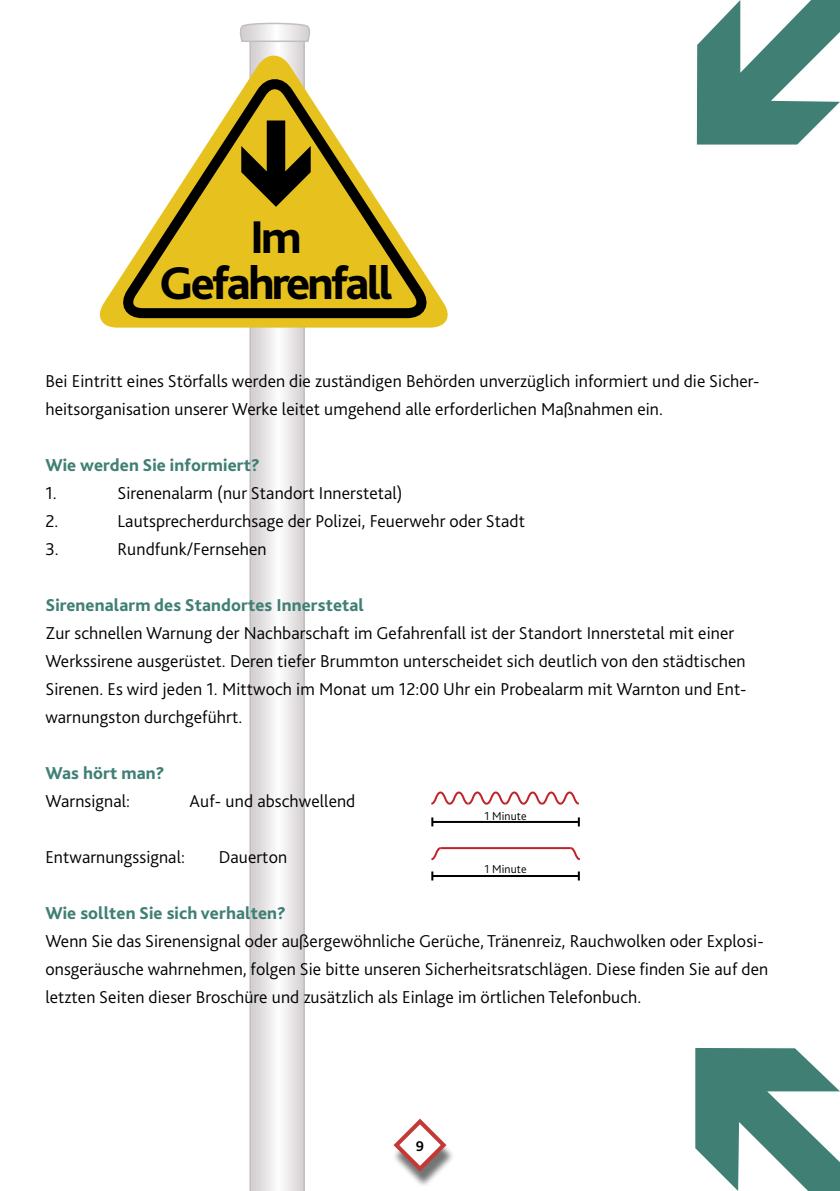
<style>
.page{position:relative;width:840px;height:1191px;background:#fff}
.page>*{position:absolute;margin:0;border:0;box-sizing:border-box;transform-origin:0 0}
.headline{font:800 48px "Bliss 2";letter-spacing:-.06em;color:#000}
.t1{font:300 18px/28px "Bliss 2";letter-spacing:.005em;color:#000}
.t2{font:800 18px "Bliss 2";letter-spacing:.005em;color:#3f7f74}
.t3{font:700 14.8px "Bliss 2";color:#000}
.t4{font:300 12px "Bliss 2";letter-spacing:.005em;color:#000}
</style>
<div class="page">
<svg style="left:696px;top:0;width:143px;height:145px"></svg>
<svg style="left:695px;top:1048px;width:144px;height:143px"></svg>
<div style="left:391px;top:1124px;width:64px;height:64px;background:#000;opacity:.55"></div>
<svg style="left:391px;top:1118px;width:58px;height:56px"></svg>
<svg style="left:249px;top:43px;width:56px;height:1148px"></svg>
<svg style="left:239px;top:22px;width:72px;height:21px"></svg>
<svg style="left:99px;top:52px;width:349px;height:275px"></svg>
<svg style="left:110px;top:79px;width:320px;height:244px"></svg>
<hr style="left:432px;top:875px;width:146px;height:2px;background:#000">
<svg style="left:431px;top:871px;width:2px;height:9px"></svg>
<svg style="left:577px;top:871px;width:2px;height:9px"></svg>
<hr style="left:432px;top:821px;width:146px;height:2px;background:#000">
<svg style="left:431px;top:817px;width:2px;height:9px"></svg>
<svg style="left:577px;top:817px;width:2px;height:9px"></svg>
<svg style="left:431px;top:791px;width:148px;height:14px"></svg>
<svg style="left:568px;top:847px;width:12px;height:14px"></svg>
<svg style="left:431px;top:847px;width:11px;height:14px"></svg>
<hr style="left:440px;top:847px;width:130px;height:2px;background:#c02327">
<div style="left:241px;top:119px;width:69px;height:88px;background:#e7c21f"></div>
<p class="headline" style="left:250px;top:207px;width:53px">Im</p>
<p class="headline" style="left:159px;top:253px;width:235px">Gefahrenfall</p>
<p class="t1" style="left:45px;top:366px;width:715px">Bei Eintritt eines Störfalls werden die zuständigen Behörden unverzüglich informiert und die Sicher&shy;heitsorganisation unserer Werke leitet umgehend alle erforderlichen Maßnahmen ein.</p>
<p class="t2" style="left:45px;top:453px;width:216px">Wie werden Sie informiert?</p>
<p class="t1" style="left:45px;top:478px;width:13px">1.</p>
<p class="t1" style="left:117px;top:478px;width:286px">Sirenenalarm (nur Standort Innerstetal)</p>
<p class="t1" style="left:45px;top:506px;width:15px">2.</p>
<p class="t1" style="left:117px;top:506px;width:409px">Lautsprecherdurchsage der Polizei, Feuerwehr oder Stadt</p>
<p class="t1" style="left:45px;top:534px;width:15px">3.</p>
<p class="t1" style="left:117px;top:534px;width:151px">Rundfunk/Fernsehen</p>
<p class="t2" style="left:45px;top:593px;width:320px">Sirenenalarm des Standortes Innerstetal</p>
<p class="t1" style="left:45px;top:618px;width:702px">Zur schnellen Warnung der Nachbarschaft im Gefahrenfall ist der Standort Innerstetal mit einer Werkssirene ausgerüstet. Deren tiefer Brummton unterscheidet sich deutlich von den städtischen Sirenen. Es wird jeden 1. Mittwoch im Monat um 12:00 Uhr ein Probealarm mit Warnton und Ent&shy;warnungston durchgeführt.</p>
<p class="t2" style="left:45px;top:761px;width:121px">Was hört man?</p>
<p class="t1" style="left:45px;top:786px;width:86px">Warnsignal:</p>
<p class="t1" style="left:189px;top:786px;width:167px">Auf- und abschwellend</p>
<p class="t1" style="left:45px;top:842px;width:141px">Entwarnungssignal:</p>
<p class="t1" style="left:218px;top:842px;width:70px">Dauerton</p>
<p class="t2" style="left:45px;top:901px;width:242px">Wie sollten Sie sich verhalten?</p>
<p class="t1" style="left:45px;top:926px;width:724px">Wenn Sie das Sirenensignal oder außergewöhnliche Gerüche, Tränenreiz, Rauchwolken oder Explosi&shy;onsgeräusche wahrnehmen, folgen Sie bitte unseren Sicherheitsratschlägen. Diese finden Sie auf den letzten Seiten dieser Broschüre und zusätzlich als Einlage im örtlichen Telefonbuch.</p>
<p class="t4" style="left:484px;top:808px;width:44px">1 Minute</p>
<p class="t4" style="left:484px;top:861px;width:44px">1 Minute</p>
<p class="t3" style="left:415px;top:1136px;width:10px">9</p>
</div>
